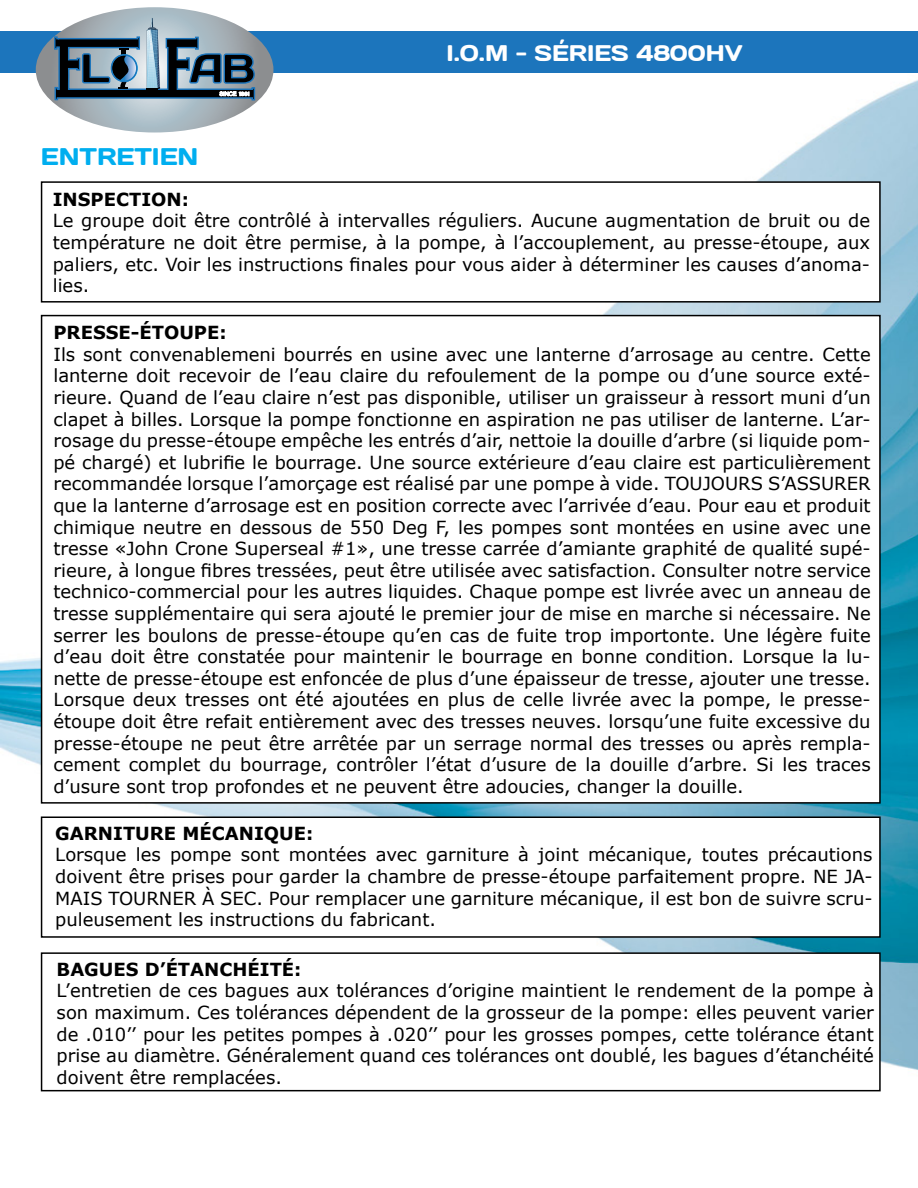
<style>
.page{position:relative;width:918px;height:1188px;background:#fff}
.page>*{position:absolute;margin:0;border:0;box-sizing:border-box;transform-origin:0 0}
.t1{font:24px "Days";color:#00aeef}
.t2{font:22.5px "Days";color:#fff}
.t3{font:18px/21.6px "Verdana";color:#000;text-align:justify}
.t4{font:700 18px "Verdana";color:#000}
</style>
<div class="page">
<img style="left:0;top:72px;width:918px;height:1020px">
<div style="left:2px;top:31px;width:916px;height:41px;background:#1c75bc"></div>
<hr style="left:0;top:31px;width:2px;height:41px;background:#1c75bc">
<svg style="left:36px;top:7px;width:237px;height:126px"></svg>
<div style="left:42px;top:182px;width:838px;height:120px;background:#fff"></div>
<div style="left:41px;top:181px;width:840px;height:122px;border:2px solid #000"></div>
<div style="left:42px;top:316px;width:838px;height:487px;background:#fff"></div>
<div style="left:42px;top:817px;width:838px;height:120px;background:#fff"></div>
<div style="left:41px;top:816px;width:840px;height:122px;border:2px solid #000"></div>
<div style="left:42px;top:953px;width:838px;height:138px;background:#fff"></div>
<div style="left:41px;top:952px;width:840px;height:139px;border:2px solid #000"></div>
<p class="t2" style="left:447px;top:38px;width:298px">I.O.M - SÉRIES 4800HV</p>
<h1 class="t1" style="left:41px;top:141px;width:159px">ENTRETIEN</h1>
<p class="t4" style="left:53px;top:186px;width:138px">INSPECTION:</p>
<p class="t3" style="left:53px;top:210px;width:819px">Le groupe doit être contrôlé à intervalles réguliers. Aucune augmentation de bruit ou de température ne doit être permise, à la pompe, à l’accouplement, au presse-étoupe, aux paliers, etc. Voir les instructions finales pour vous aider à déterminer les causes d’anoma&shy;lies.</p>
<p class="t4" style="left:53px;top:320px;width:175px">PRESSE-ÉTOUPE:</p>
<p class="t3" style="left:53px;top:343px;width:819px">Ils sont convenablemeni bourrés en usine avec une lanterne d’arrosage au centre. Cette lanterne doit recevoir de l’eau claire du refoulement de la pompe ou d’une source exté&shy;rieure. Quand de l’eau claire n’est pas disponible, utiliser un graisseur à ressort muni d’un clapet à billes. Lorsque la pompe fonctionne en aspiration ne pas utiliser de lanterne. L’ar&shy;rosage du presse-étoupe empêche les entrés d’air, nettoie la douille d’arbre (si liquide pom&shy;pé chargé) et lubrifie le bourrage. Une source extérieure d’eau claire est particulièrement recommandée lorsque l’amorçage est réalisé par une pompe à vide. TOUJOURS S’ASSURER que la lanterne d’arrosage est en position correcte avec l’arrivée d’eau. Pour eau et produit chimique neutre en dessous de 550 Deg F, les pompes sont montées en usine avec une tresse «John Crone Superseal #1», une tresse carrée d’amiante graphité de qualité supé&shy;rieure, à longue fibres tressées, peut être utilisée avec satisfaction. Consulter notre service technico-commercial pour les autres liquides. Chaque pompe est livrée avec un anneau de tresse supplémentaire qui sera ajouté le premier jour de mise en marche si nécessaire. Ne serrer les boulons de presse-étoupe qu’en cas de fuite trop importonte. Une légère fuite d’eau doit être constatée pour maintenir le bourrage en bonne condition. Lorsque la lu&shy;nette de presse-étoupe est enfoncée de plus d’une épaisseur de tresse, ajouter une tresse.<br>Lorsque deux tresses ont été ajoutées en plus de celle livrée avec la pompe, le presse&shy;étoupe doit être refait entièrement avec des tresses neuves. lorsqu’une fuite excessive du presse-étoupe ne peut être arrêtée par un serrage normal des tresses ou après rempla&shy;cement complet du bourrage, contrôler l’état d’usure de la douille d’arbre. Si les traces d’usure sont trop profondes et ne peuvent être adoucies, changer la douille.</p>
<p class="t4" style="left:55px;top:821px;width:260px">GARNITURE MÉCANIQUE:</p>
<p class="t3" style="left:55px;top:844px;width:819px">Lorsque les pompe sont montées avec garniture à joint mécanique, toutes précautions doivent être prises pour garder la chambre de presse-étoupe parfaitement propre. NE JA-MAIS TOURNER À SEC. Pour remplacer une garniture mécanique, il est bon de suivre scru&shy;puleusement les instructions du fabricant.</p>
<p class="t4" style="left:57px;top:956px;width:246px">BAGUES D’ÉTANCHÉITÉ:</p>
<p class="t3" style="left:57px;top:980px;width:819px">L’entretien de ces bagues aux tolérances d’origine maintient le rendement de la pompe à son maximum. Ces tolérances dépendent de la grosseur de la pompe: elles peuvent varier de .010’’ pour les petites pompes à .020’’ pour les grosses pompes, cette tolérance étant prise au diamètre. Généralement quand ces tolérances ont doublé, les bagues d’étanchéité doivent être remplacées.</p>
</div>
